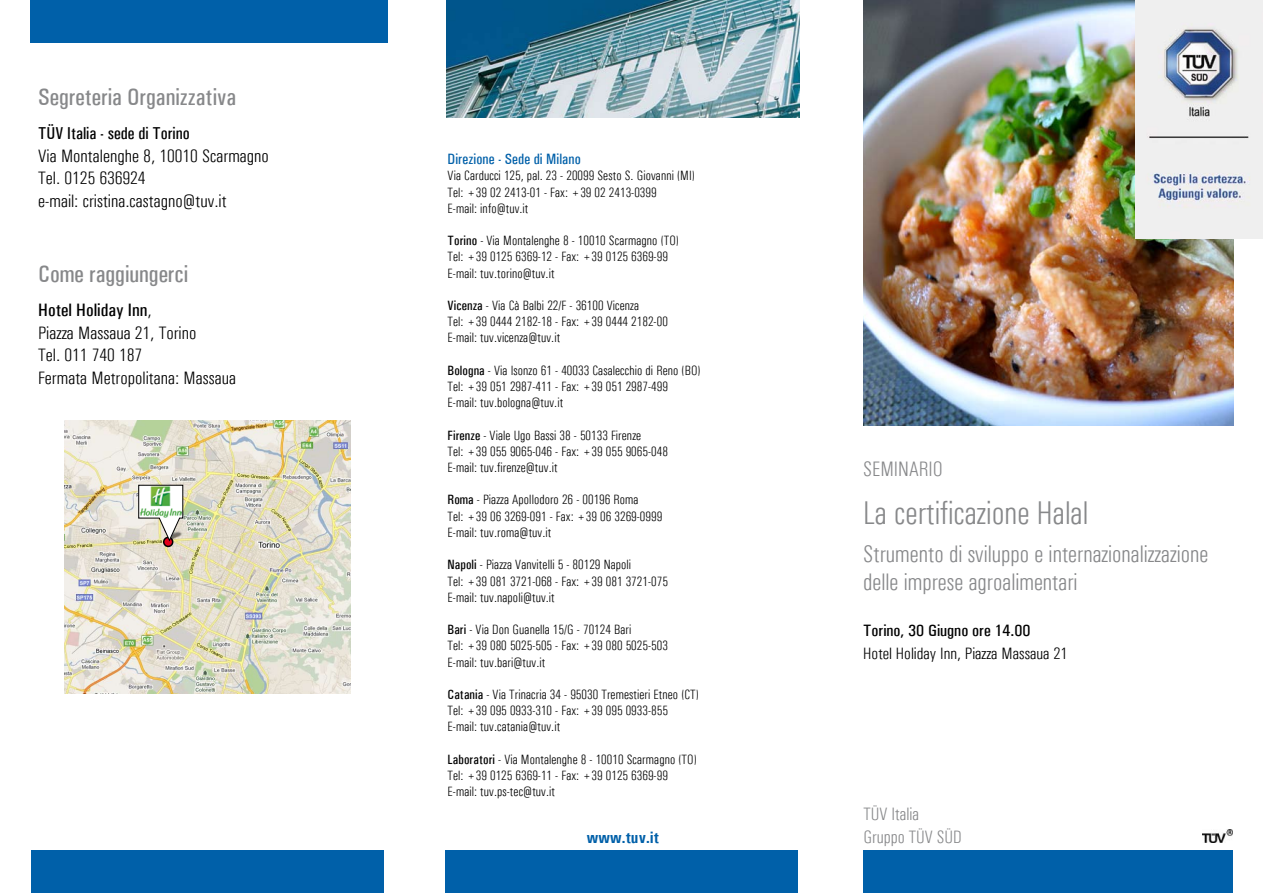
<style>
.page{position:relative;width:1263px;height:893px;background:#fff}
.page>*{position:absolute;margin:0;border:0;box-sizing:border-box;transform-origin:0 0}
.t1{font:300 condensed 33px "Univers";color:#87888a}
.t2{font:300 condensed 24px/28.8px "Univers";color:#87888a}
.t3{font:500 24px "Univers Condensed";color:#87888a}
.t4{font:300 condensed 21px "Univers";color:#87888a}
.t5{font:300 condensed 18px/22.5px "Univers";color:#000;scale:1.05 1}
.t6{font:300 condensed 18px/22.5px "Univers";color:#87888a}
.t7{font:500 18px "Univers Condensed";color:#000;scale:1.05 1}
.t8{font:500 17.25px "Univers Condensed";color:#000}
.t9{font:300 condensed 16.5px "Univers";color:#000;scale:1.05 1}
.t10{font:500 16.5px "Univers Condensed";color:#000;scale:1.05 1}
.t11{font:700 16.5px "Univers Condensed";letter-spacing:.005em;color:#0060a9}
.t12{font:500 15px "Univers Condensed";letter-spacing:.005em;color:#0060a9}
.t13{font:300 condensed 13.5px/16.2px "Univers";letter-spacing:.005em;color:#000}
.s1{font-family:"Univers";font-weight:300;font-stretch:condensed}
.s2{font-family:"Univers Condensed";font-weight:500;font-stretch:normal}
</style>
<div class="page">
<img style="left:863px;top:0;width:370px;height:425px">
<div style="left:863px;top:850px;width:370px;height:43px;background:#0060a9"></div>
<img style="left:1202px;top:830px;width:30px;height:13px">
<img style="left:446px;top:0;width:353px;height:117px">
<div style="left:31px;top:850px;width:353px;height:43px;background:#0060a9"></div>
<div style="left:445px;top:850px;width:353px;height:43px;background:#0060a9"></div>
<div style="left:31px;top:0;width:357px;height:43px;background:#0060a9"></div>
<svg style="left:1135px;top:0;width:128px;height:238px;fill:#efefef"></svg>
<img style="left:65px;top:420px;width:285px;height:273px">
<div style="left:163px;top:537px;width:10px;height:10px;border:2px solid #000;border-radius:50%"></div>
<svg style="left:138px;top:484px;width:46px;height:61px"></svg>
<h2 class="t3" style="left:38px;top:83px;width:199px">Segreteria Organizzativa</h2>
<p class="t8" style="left:38px;top:123px;width:153px">TÜV Italia - sede di Torino</p>
<h3 class="t5" style="left:38px;top:145px;width:221px">Via Montalenghe 8, 10010 Scarmagno<br>Tel. 0125 636924<br>e-mail: cristina.castagno@tuv.it</h3>
<h2 class="t3" style="left:38px;top:260px;width:152px">Come raggiungerci</h2>
<h3 class="t7" style="left:38px;top:300px;width:109px">Hotel Holiday Inn<span class="s1">,</span></h3>
<h3 class="t5" style="left:38px;top:322px;width:190px">Piazza Massaua 21, Torino<br>Tel. 011 740 187<br>Fermata Metropolitana: Massaua</h3>
<p class="t12" style="left:448px;top:150px;width:135px">Direzione - Sede di Milano</p>
<p class="t13" style="left:448px;top:168px;width:249px">Via Carducci 125, pal. 23 - 20099 Sesto S. Giovanni (MI)<br>Tel: +39 02 2413-01 - Fax: +39 02 2413-0399<br>E-mail: info@tuv.it</p>
<p class="t13" style="left:448px;top:233px;width:233px"><span class="s2">Torino</span> - Via Montalenghe 8 - 10010 Scarmagno (TO)<br>Tel: +39 0125 6369-12 - Fax: +39 0125 6369-99<br>E-mail: tuv.torino@tuv.it</p>
<p class="t13" style="left:448px;top:297px;width:222px"><span class="s2">Vicenza</span> - Via Cà Balbi 22/F - 36100 Vicenza<br>Tel: +39 0444 2182-18 - Fax: +39 0444 2182-00<br>E-mail: tuv.vicenza@tuv.it</p>
<p class="t13" style="left:448px;top:362px;width:254px"><span class="s2">Bologna</span> - Via Isonzo 61 - 40033 Casalecchio di Reno (BO)<br>Tel: +39 051 2987-411 - Fax: +39 051 2987-499<br>E-mail: tuv.bologna@tuv.it</p>
<p class="t13" style="left:448px;top:427px;width:222px"><span class="s2">Firenze</span> - Viale Ugo Bassi 38 - 50133 Firenze<br>Tel: +39 055 9065-046 - Fax: +39 055 9065-048<br>E-mail: tuv.firenze@tuv.it</p>
<p class="t13" style="left:448px;top:492px;width:216px"><span class="s2">Roma</span> - Piazza Apollodoro 26 - 00196 Roma<br>Tel: +39 06 3269-091 - Fax: +39 06 3269-0999<br>E-mail: tuv.roma@tuv.it</p>
<p class="t13" style="left:448px;top:557px;width:222px"><span class="s2">Napoli</span> - Piazza Vanvitelli 5 - 80129 Napoli<br>Tel: +39 081 3721-068 - Fax: +39 081 3721-075<br>E-mail: tuv.napoli@tuv.it</p>
<p class="t13" style="left:448px;top:621px;width:222px"><span class="s2">Bari</span> - Via Don Guanella 15/G - 70124 Bari<br>Tel: +39 080 5025-505 - Fax: +39 080 5025-503<br>E-mail: tuv.bari@tuv.it</p>
<p class="t13" style="left:448px;top:686px;width:253px"><span class="s2">Catania</span> - Via Trinacria 34 - 95030 Tremestieri Etneo (CT)<br>Tel: +39 095 0933-310 - Fax: +39 095 0933-855<br>E-mail: tuv.catania@tuv.it</p>
<p class="t13" style="left:448px;top:751px;width:251px"><span class="s2">Laboratori</span> - Via Montalenghe 8 - 10010 Scarmagno (TO)<br>Tel: +39 0125 6369-11 - Fax: +39 0125 6369-99<br>E-mail: tuv.ps-tec@tuv.it</p>
<p class="t11" style="left:587px;top:827px;width:74px">www.tuv.it</p>
<h3 class="t4" style="left:863px;top:456px;width:81px">SEMINARIO</h3>
<h1 class="t1" style="left:863px;top:494px;width:227px">La certificazione Halal</h1>
<h2 class="t2" style="left:863px;top:539px;width:347px">Strumento di sviluppo e internazionalizzazione delle imprese agroalimentari</h2>
<p class="t10" style="left:863px;top:621px;width:161px">Torino, 30 Giugno ore 14.00</p>
<p class="t9" style="left:863px;top:644px;width:196px">Hotel Holiday Inn, Piazza Massaua 21</p>
<h3 class="t6" style="left:864px;top:803px;width:100px">TÜV Italia<br>Gruppo TÜV SÜD</h3>
</div>
